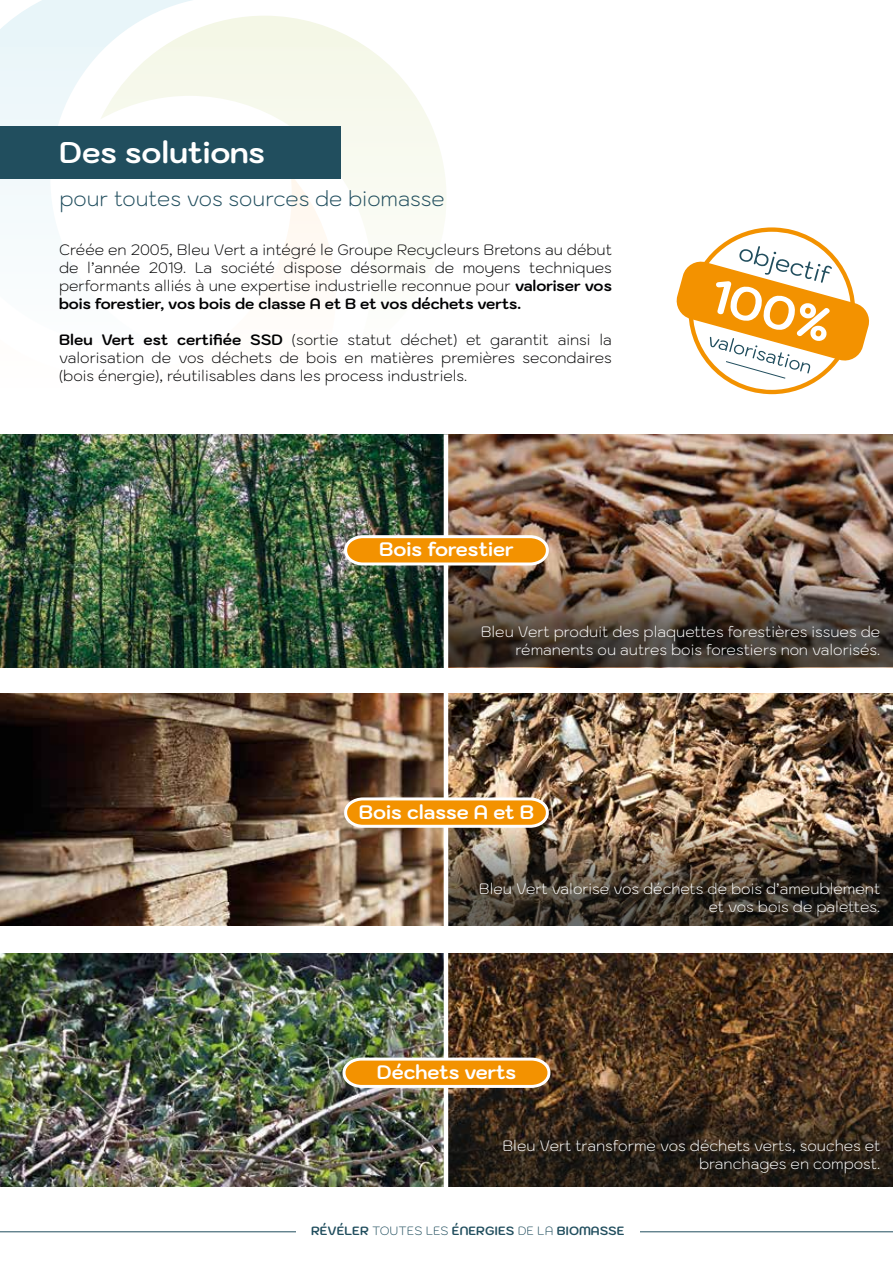
<style>
.page{position:relative;width:893px;height:1263px;background:#fff}
.page>*{position:absolute;margin:0;border:0;box-sizing:border-box;transform-origin:0 0}
.t1{font:700 30px "Kodchasan";color:#fff}
.t2{font:200 21px "Kodchasan";color:#214e5e}
.t3{font:700 19.5px "Kodchasan";color:#fff}
.t4{font:200 15px/18px "Kodchasan";color:#020203;text-align:justify}
.t5{font:200 15px/18px "Kodchasan";color:#fff;text-align:right}
.t6{font:700 12px "Kodchasan";color:#214e5e}
.s1{font-weight:700}
.s2{font-weight:200}
</style>
<div class="page">
<svg style="left:202px;top:16px;width:164px;height:31px;fill:#f4f7e6"></svg>
<svg style="left:0;top:0;width:202px;height:47px;fill:#e8f5f9"></svg>
<svg style="left:0;top:47px;width:446px;height:222px"></svg>
<img style="left:0;top:434px;width:893px;height:233px">
<img style="left:448px;top:529px;width:445px;height:138px">
<svg style="left:676px;top:227px;width:194px;height:167px"></svg>
<div style="left:0;top:126px;width:340px;height:53px;background:#214e5e"></div>
<hr style="left:0;top:1231px;width:893px;height:1px;background:#214e5e">
<div style="left:296px;top:1223px;width:343px;height:17px;background:#fff"></div>
<img style="left:0;top:694px;width:893px;height:232px">
<img style="left:0;top:954px;width:893px;height:232px">
<img style="left:448px;top:785px;width:445px;height:141px">
<svg style="left:448px;top:1046px;width:445px;height:140px;background:#3c2b1c"></svg>
<hr style="left:444px;top:434px;width:4px;height:757px;background:#fff">
<img style="left:343px;top:534px;width:207px;height:33px">
<svg style="left:343px;top:796px;width:207px;height:33px;background:#e7a23b"></svg>
<img style="left:341px;top:1056px;width:211px;height:33px">
<h1 class="t1" style="left:59px;top:135px;width:207px">Des solutions</h1>
<h2 class="t2" style="left:59px;top:181px;width:387px">pour toutes vos sources de biomasse</h2>
<p class="t4" style="left:59px;top:241px;width:554px">Créée en 2005, Bleu Vert a intégré le Groupe Recycleurs Bretons au début de l’année 2019. La société dispose désormais de moyens techniques performants alliés à une expertise industrielle reconnue pour <span class="s1">valoriser vos bois forestier, vos bois de classe A et B et vos déchets verts.</span></p>
<p class="t4" style="left:59px;top:331px;width:554px"><span class="s1">Bleu Vert est certifiée SSD</span> (sortie statut déchet) et garantit ainsi la valorisation de vos déchets de bois en matières premières secondaires (bois énergie), réutilisables dans les process industriels.</p>
<h3 class="t3" style="left:379px;top:538px;width:136px">Bois forestier</h3>
<p class="t5" style="left:481px;top:623px;width:401px">Bleu Vert produit des plaquettes forestières issues de rémanents ou autres bois forestiers non valorisés.</p>
<h3 class="t3" style="left:359px;top:800px;width:177px">Bois classe A et B</h3>
<p class="t5" style="left:479px;top:880px;width:403px">Bleu Vert valorise vos déchets de bois d’ameublement et vos bois de palettes.</p>
<h3 class="t3" style="left:377px;top:1060px;width:141px">Déchets verts</h3>
<p class="t5" style="left:502px;top:1136px;width:379px">Bleu Vert transforme vos déchets verts, souches et branchages en compost.</p>
<p class="t6" style="left:311px;top:1224px;width:315px">RÉVÉLER <span class="s2">TOUTES LES</span> ÉNERGIES <span class="s2">DE LA</span> BIOMASSE</p>
</div>
